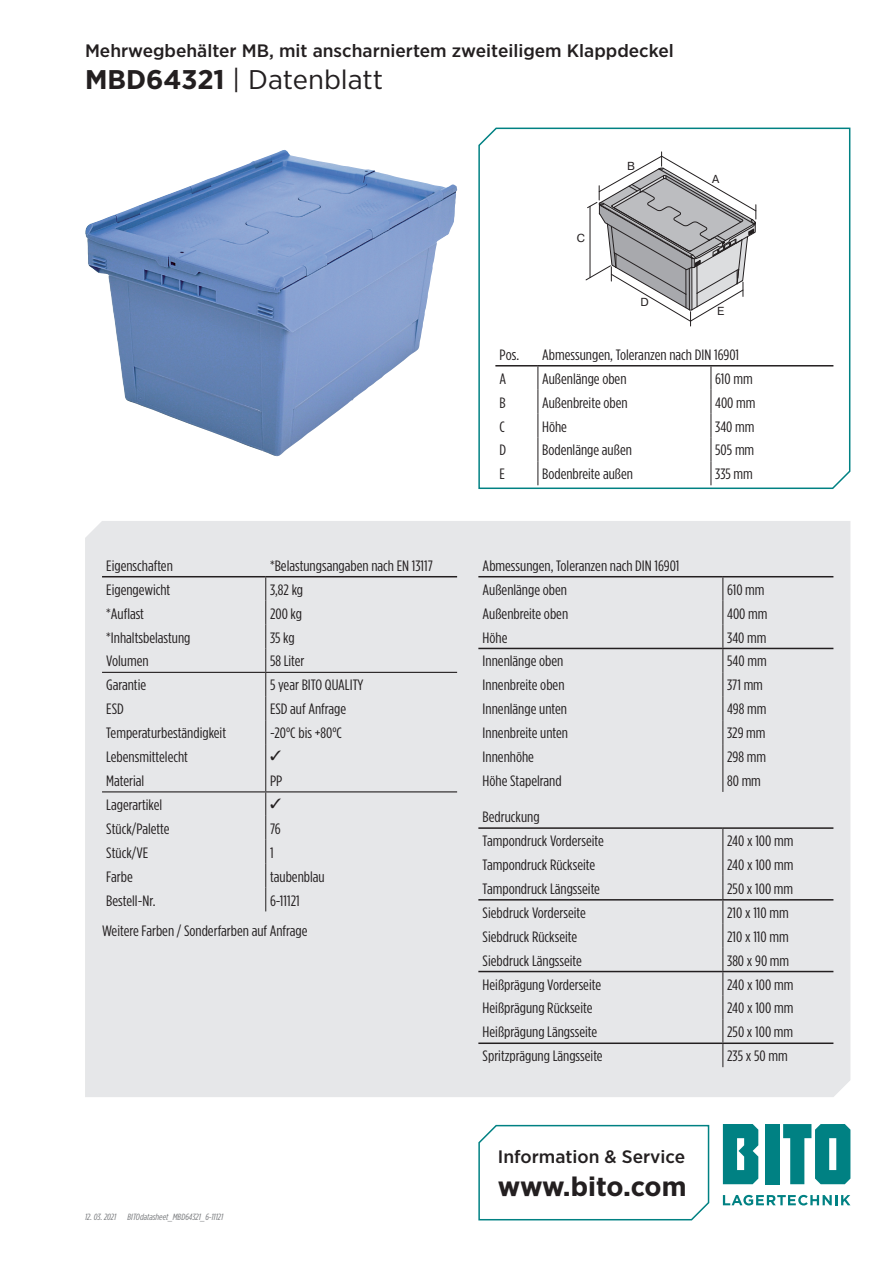
<style>
.page{position:relative;width:893px;height:1263px;background:#fff}
.page>*{position:absolute;margin:0;border:0;box-sizing:border-box;transform-origin:0 0}
.t1{font:27px "Gotham Narrow";color:#231f20;scale:1.1 1}
.t2{font:700 27px "Gotham Narrow";letter-spacing:-.015em;color:#231f20;scale:1.1 1}
.t3{font:500 18px "Gotham Narrow";color:#231f20;scale:1.1 1}
.t4{font:15px/23.9px "Gotham Condensed";color:#231f20;scale:1.1 1}
.t5{font:11.55px "Bito Pragmatica";color:#231f20}
.t6{font:italic 9px "Gotham Condensed";color:#76787b;scale:1.1 1}
.s1{font-weight:700}
</style>
<div class="page">
<div style="left:85px;top:521px;width:765px;height:576px;background:#e6e7e9"></div>
<svg style="left:723px;top:1195px;width:127px;height:10px"></svg>
<div style="left:765px;top:1124px;width:15px;height:60px;background:#008183"></div>
<svg style="left:723px;top:1124px;width:35px;height:60px;background:#1e8f91"></svg>
<svg style="left:783px;top:1124px;width:67px;height:60px"></svg>
<svg style="left:478px;top:1124px;width:232px;height:97px"></svg>
<svg style="left:478px;top:127px;width:373px;height:362px"></svg>
<hr style="left:478px;top:827px;width:245px;height:2px;background:#231f20">
<hr style="left:723px;top:827px;width:110px;height:2px;background:#231f20">
<hr style="left:478px;top:899px;width:245px;height:1px;background:#231f20">
<hr style="left:723px;top:899px;width:110px;height:1px;background:#231f20">
<hr style="left:478px;top:971px;width:245px;height:1px;background:#231f20">
<hr style="left:723px;top:971px;width:110px;height:1px;background:#231f20">
<hr style="left:478px;top:1042px;width:245px;height:2px;background:#231f20">
<hr style="left:723px;top:1042px;width:110px;height:2px;background:#231f20">
<svg style="left:722px;top:829px;width:1px;height:238px"></svg>
<hr style="left:102px;top:576px;width:164px;height:1px;background:#231f20">
<hr style="left:266px;top:576px;width:191px;height:1px;background:#231f20">
<hr style="left:102px;top:672px;width:164px;height:1px;background:#231f20">
<hr style="left:266px;top:672px;width:191px;height:1px;background:#231f20">
<hr style="left:102px;top:791px;width:164px;height:1px;background:#231f20">
<hr style="left:266px;top:791px;width:191px;height:1px;background:#231f20">
<hr style="left:478px;top:576px;width:245px;height:1px;background:#231f20">
<hr style="left:723px;top:576px;width:110px;height:1px;background:#231f20">
<hr style="left:478px;top:648px;width:245px;height:1px;background:#231f20">
<hr style="left:723px;top:648px;width:110px;height:1px;background:#231f20">
<svg style="left:722px;top:577px;width:1px;height:215px"></svg>
<img style="left:85px;top:150px;width:372px;height:306px">
<svg style="left:586px;top:152px;width:171px;height:174px"></svg>
<hr style="left:495px;top:365px;width:43px;height:1px;background:#231f20">
<hr style="left:538px;top:365px;width:173px;height:1px;background:#231f20">
<hr style="left:711px;top:365px;width:122px;height:1px;background:#231f20">
<svg style="left:537px;top:366px;width:1px;height:119px"></svg>
<svg style="left:711px;top:366px;width:1px;height:119px"></svg>
<svg style="left:265px;top:577px;width:16px;height:334px;background:#d8d8da"></svg>
<p class="t3" style="left:85px;top:39px;width:537px">Mehrwegbehälter MB, mit anscharniertem zweiteiligem Klappdeckel</p>
<h1 class="t1" style="left:85px;top:63px;width:273px"><span class="s1">MBD64321</span> | Datenblatt</h1>
<p class="t5" style="left:577px;top:231px;width:10px">C</p>
<p class="t5" style="left:627px;top:159px;width:9px">B</p>
<p class="t5" style="left:640px;top:295px;width:10px">D</p>
<p class="t5" style="left:712px;top:172px;width:9px">A</p>
<p class="t5" style="left:717px;top:304px;width:9px">E</p>
<p class="t4" style="left:106px;top:553px;width:62px">Eigenschaften</p>
<p class="t4" style="left:270px;top:553px;width:150px">*Belastungsangaben nach EN 13117</p>
<p class="t4" style="left:106px;top:577px;width:60px">Eigengewicht</p>
<p class="t4" style="left:270px;top:577px;width:32px">3,82 kg</p>
<p class="t4" style="left:106px;top:601px;width:36px">*Auflast</p>
<p class="t4" style="left:270px;top:601px;width:31px">200 kg</p>
<p class="t4" style="left:106px;top:625px;width:78px">*Inhaltsbelastung</p>
<p class="t4" style="left:270px;top:625px;width:24px">35 kg</p>
<p class="t4" style="left:106px;top:649px;width:40px">Volumen</p>
<p class="t4" style="left:270px;top:649px;width:33px">58 Liter</p>
<p class="t4" style="left:106px;top:673px;width:38px">Garantie</p>
<p class="t4" style="left:270px;top:673px;width:86px">5 year BITO QUALITY</p>
<p class="t4" style="left:106px;top:697px;width:17px">ESD</p>
<p class="t4" style="left:270px;top:697px;width:71px">ESD auf Anfrage</p>
<p class="t4" style="left:106px;top:721px;width:110px">Temperaturbeständigkeit</p>
<p class="t4" style="left:270px;top:721px;width:67px">-20°C bis +80°C</p>
<p class="t4" style="left:106px;top:745px;width:76px">Lebensmittelecht</p>
<p class="t4" style="left:106px;top:769px;width:36px">Material</p>
<p class="t4" style="left:270px;top:769px;width:13px">PP</p>
<p class="t4" style="left:106px;top:792px;width:52px">Lagerartikel</p>
<p class="t4" style="left:106px;top:816px;width:59px">Stück/Palette</p>
<p class="t4" style="left:270px;top:816px;width:11px">76</p>
<p class="t4" style="left:106px;top:840px;width:40px">Stück/VE</p>
<p class="t4" style="left:270px;top:840px;width:5px">1</p>
<p class="t4" style="left:106px;top:864px;width:26px">Farbe</p>
<p class="t4" style="left:270px;top:864px;width:51px">taubenblau</p>
<p class="t4" style="left:106px;top:888px;width:46px">Bestell-Nr.</p>
<p class="t4" style="left:270px;top:888px;width:29px">6-11121</p>
<p class="t4" style="left:102px;top:918px;width:188px">Weitere Farben / Sonderfarben auf Anfrage</p>
<p class="t6" style="left:85px;top:1212px;width:30px">12. 03. 2021</p>
<p class="t6" style="left:128px;top:1212px;width:89px">BITOdatasheet_MBD64321_6-11121</p>
<p class="t4" style="left:500px;top:342px;width:19px">Pos.</p>
<p class="t4" style="left:542px;top:342px;width:180px">Abmessungen, Toleranzen nach DIN 16901</p>
<p class="t4" style="left:500px;top:366px;width:8px">A</p>
<p class="t4" style="left:542px;top:366px;width:78px">Außenlänge oben</p>
<p class="t4" style="left:715px;top:366px;width:36px">610 mm</p>
<p class="t4" style="left:500px;top:390px;width:7px">B</p>
<p class="t4" style="left:542px;top:390px;width:79px">Außenbreite oben</p>
<p class="t4" style="left:715px;top:390px;width:38px">400 mm</p>
<p class="t4" style="left:500px;top:414px;width:6px">C</p>
<p class="t4" style="left:542px;top:414px;width:24px">Höhe</p>
<p class="t4" style="left:715px;top:414px;width:37px">340 mm</p>
<p class="t4" style="left:500px;top:438px;width:8px">D</p>
<p class="t4" style="left:542px;top:438px;width:83px">Bodenlänge außen</p>
<p class="t4" style="left:715px;top:438px;width:37px">505 mm</p>
<p class="t4" style="left:500px;top:462px;width:6px">E</p>
<p class="t4" style="left:542px;top:462px;width:84px">Bodenbreite außen</p>
<p class="t4" style="left:715px;top:462px;width:36px">335 mm</p>
<p class="t4" style="left:483px;top:553px;width:180px">Abmessungen, Toleranzen nach DIN 16901<br>Außenlänge oben</p>
<p class="t4" style="left:727px;top:577px;width:36px">610 mm</p>
<p class="t4" style="left:483px;top:601px;width:79px">Außenbreite oben</p>
<p class="t4" style="left:727px;top:601px;width:38px">400 mm</p>
<p class="t4" style="left:483px;top:625px;width:24px">Höhe</p>
<p class="t4" style="left:727px;top:625px;width:37px">340 mm</p>
<p class="t4" style="left:483px;top:649px;width:75px">Innenlänge oben</p>
<p class="t4" style="left:727px;top:649px;width:37px">540 mm</p>
<p class="t4" style="left:483px;top:673px;width:76px">Innenbreite oben</p>
<p class="t4" style="left:727px;top:673px;width:34px">371 mm</p>
<p class="t4" style="left:483px;top:697px;width:78px">Innenlänge unten</p>
<p class="t4" style="left:727px;top:697px;width:37px">498 mm</p>
<p class="t4" style="left:483px;top:721px;width:79px">Innenbreite unten</p>
<p class="t4" style="left:727px;top:721px;width:36px">329 mm</p>
<p class="t4" style="left:483px;top:745px;width:48px">Innenhöhe</p>
<p class="t4" style="left:727px;top:745px;width:37px">298 mm</p>
<p class="t4" style="left:483px;top:769px;width:73px">Höhe Stapelrand</p>
<p class="t4" style="left:727px;top:769px;width:32px">80 mm</p>
<p class="t4" style="left:483px;top:805px;width:112px">Bedruckung<br>Tampondruck Vorderseite</p>
<p class="t4" style="left:727px;top:829px;width:62px">240 x 100 mm</p>
<p class="t4" style="left:483px;top:853px;width:104px">Tampondruck Rückseite</p>
<p class="t4" style="left:727px;top:853px;width:62px">240 x 100 mm</p>
<p class="t4" style="left:483px;top:876px;width:108px">Tampondruck Längsseite</p>
<p class="t4" style="left:727px;top:876px;width:62px">250 x 100 mm</p>
<p class="t4" style="left:483px;top:900px;width:95px">Siebdruck Vorderseite</p>
<p class="t4" style="left:727px;top:900px;width:57px">210 x 110 mm</p>
<p class="t4" style="left:483px;top:924px;width:88px">Siebdruck Rückseite</p>
<p class="t4" style="left:727px;top:924px;width:57px">210 x 110 mm</p>
<p class="t4" style="left:483px;top:948px;width:92px">Siebdruck Längsseite</p>
<p class="t4" style="left:727px;top:948px;width:58px">380 x 90 mm</p>
<p class="t4" style="left:483px;top:972px;width:109px">Heißprägung Vorderseite</p>
<p class="t4" style="left:727px;top:972px;width:62px">240 x 100 mm</p>
<p class="t4" style="left:483px;top:996px;width:101px">Heißprägung Rückseite</p>
<p class="t4" style="left:727px;top:996px;width:62px">240 x 100 mm</p>
<p class="t4" style="left:483px;top:1020px;width:106px">Heißprägung Längsseite</p>
<p class="t4" style="left:727px;top:1020px;width:62px">250 x 100 mm</p>
<p class="t4" style="left:483px;top:1044px;width:111px">Spritzprägung Längsseite</p>
<p class="t4" style="left:727px;top:1044px;width:57px">235 x 50 mm</p>
<p class="t3" style="left:498px;top:1145px;width:172px">Information &amp; Service</p>
<h1 class="t2" style="left:498px;top:1169px;width:173px">www.bito.com</h1>
</div>
